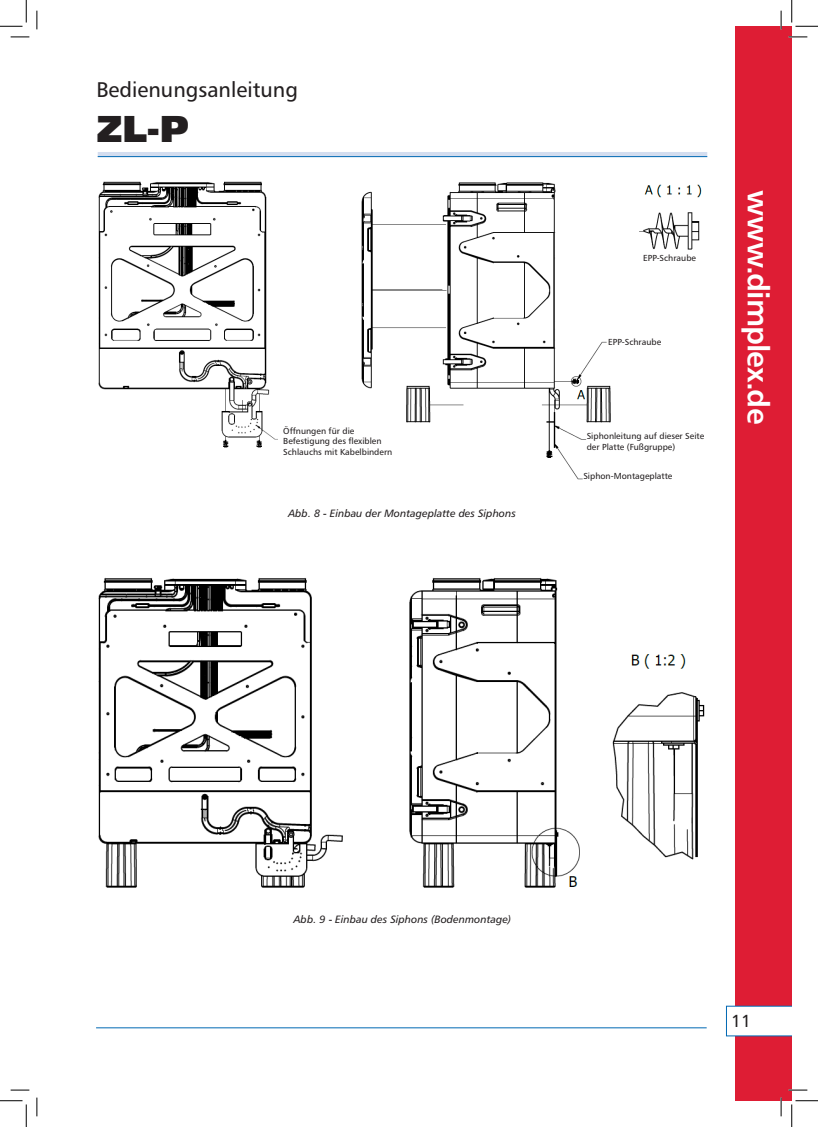
<style>
.page{position:relative;width:818px;height:1127px;background:#fff}
.page>*{position:absolute;margin:0;border:0;box-sizing:border-box;transform-origin:0 0}
.t1{font:900 37.5px "Humanist 777 TL";color:#231f20}
.t2{font:700 30px "Humanist 777 TL";letter-spacing:-.03em;color:#fff}
.t3{font:21.25px "Humanist 777 TL";color:#231f20}
.t4{font:17.5px "Humanist 777 TL";color:#231f20}
.t5{font:italic 10.62px "Humanist 777 TL";color:#231f20}
.t6{font:8.75px/10.5px "Humanist 777 TL";color:#231f20}
.s1{font-family:"Arial";font-style:normal}
</style>
<div class="page">
<img style="left:361px;top:182px;width:341px;height:298px">
<img style="left:98px;top:577px;width:607px;height:311px">
<img style="left:98px;top:181px;width:180px;height:267px">
<div style="left:735px;top:26px;width:56px;height:1074px;background:#de1d34"></div>
<svg style="left:726px;top:1005px;width:66px;height:30px"></svg>
<hr style="left:96px;top:1027px;width:611px;height:1px;background:#0168b3">
<div style="left:98px;top:152px;width:609px;height:5px;background:#d3ddef"></div>
<hr style="left:98px;top:156px;width:609px;height:1px;background:#0168b3">
<div style="left:283px;top:427px;width:119px;height:38px;background:#fff"></div>
<div style="left:643px;top:254px;width:58px;height:13px;background:#fff"></div>
<div style="left:608px;top:338px;width:58px;height:13px;background:#fff"></div>
<div style="left:583px;top:472px;width:102px;height:13px;background:#fff"></div>
<div style="left:587px;top:432px;width:122px;height:24px;background:#fff"></div>
<svg style="left:11px;top:36px;width:18px;height:2px"></svg>
<svg style="left:788px;top:36px;width:19px;height:2px"></svg>
<svg style="left:11px;top:1089px;width:18px;height:1px"></svg>
<svg style="left:788px;top:1088px;width:19px;height:2px"></svg>
<svg style="left:36px;top:11px;width:2px;height:18px"></svg>
<svg style="left:36px;top:1097px;width:2px;height:18px"></svg>
<svg style="left:780px;top:11px;width:2px;height:18px"></svg>
<svg style="left:780px;top:1097px;width:2px;height:18px"></svg>
<svg style="left:0;top:0;width:27px;height:27px"></svg>
<svg style="left:0;top:1100px;width:27px;height:26px"></svg>
<svg style="left:791px;top:0;width:27px;height:27px"></svg>
<svg style="left:791px;top:1100px;width:27px;height:26px"></svg>
<h3 class="t3" style="left:96px;top:76px;width:203px">Bedienungsanleitung</h3>
<h1 class="t1" style="left:97px;top:103px;width:94px">ZL-P</h1>
<p class="t6" style="left:283px;top:425px;width:111px">Öffnungen für die<br>Befestigung des flexiblen<br>Schlauchs mit Kabelbindern</p>
<p class="t5" style="left:288px;top:506px;width:229px">Abb. 8 <span class="s1">-</span> Einbau der Montageplatte des Siphons</p>
<p class="t6" style="left:643px;top:252px;width:55px">EPP-Schraube</p>
<p class="t6" style="left:608px;top:336px;width:55px">EPP-Schraube</p>
<p class="t6" style="left:587px;top:430px;width:119px">Siphonleitung auf dieser Seite der Platte (Fußgruppe)</p>
<p class="t6" style="left:583px;top:470px;width:91px">Siphon-Montageplatte</p>
<h2 class="t2" style="left:777px;top:190px;width:235px;rotate:90deg">www.dimplex.de</h2>
<p class="t5" style="left:293px;top:911px;width:219px">Abb. 9 <span class="s1">-</span> Einbau des Siphons (Bodenmontage)</p>
<h3 class="t4" style="left:731px;top:1009px;width:22px">11</h3>
</div>
